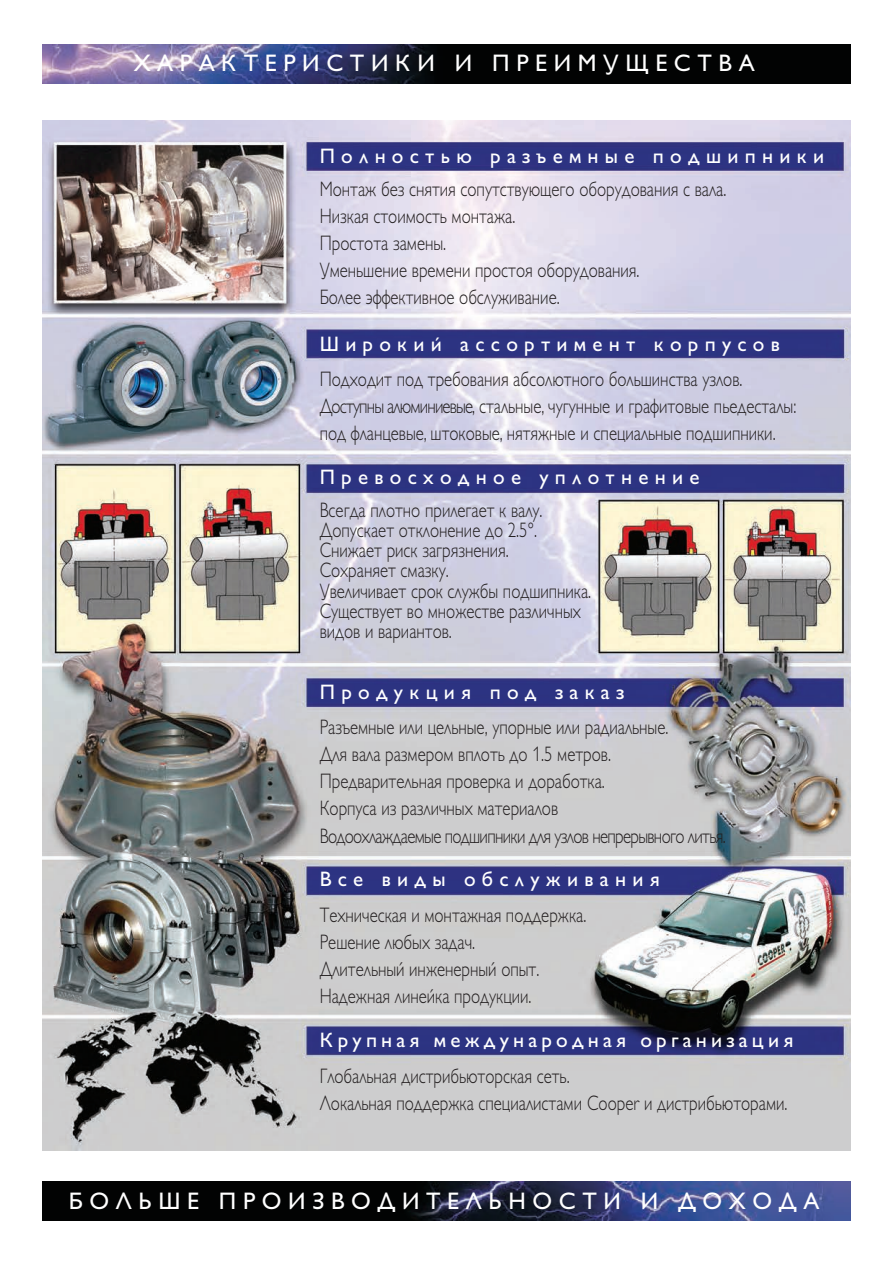
<style>
.page{position:relative;width:893px;height:1263px;background:#fff}
.page>*{position:absolute;margin:0;border:0;box-sizing:border-box;transform-origin:0 0}
.t1{font:24px "Gill Sans C";letter-spacing:.275em;color:#fff}
.t2{font:21px/27px "Gill Sans Light C";color:#231f20;scale:.8 1}
.t3{font:21px/35.5px "Gill Sans C";letter-spacing:.2em;color:#fff}
.s1{font-family:"Gill Sans C";color:#fff}
.s2{font-family:"Gill Sans Light C";color:#231f20}
</style>
<div class="page">
<img style="left:43px;top:120px;width:807px;height:1030px">
<img style="left:43px;top:1182px;width:807px;height:38px">
<img style="left:43px;top:44px;width:807px;height:39px">
<p class="t1" style="left:134px;top:49px;width:622px">ХАРАКТЕРИСТИКИ И ПРЕИМУЩЕСТВА</p>
<p class="t2" style="left:320px;top:140px;width:632px;line-height:32.5px"><span class="s1">Полностью разъемные подшипники<br></span>Монтаж без снятия сопутствующего оборудования с вала.</p>
<p class="t2" style="left:320px;top:202px;width:401px">Низкая стоимость монтажа.<br>Простота замены.<br>Уменьшение времени простоя оборудования.<br>Более эффективное обслуживание.</p>
<p class="t2" style="left:320px;top:326px;width:577px;line-height:35.5px"><span class="s1">Широкий ассортимент корпусов<br></span>Подходит под требования абсолютного большинства узлов.</p>
<p class="t2" style="left:320px;top:393px;width:597px">Доступны алюминиевые, стальные, чугунные и графитовые пьедесталы: под фланцевые, штоковые, нятяжные и специальные подшипники.</p>
<p class="t2" style="left:320px;top:461px;width:476px;line-height:32.5px"><span class="s1">Превосходное уплотнение<br></span>Всегда плотно прилегает к валу.</p>
<p class="t2" style="left:320px;top:520px;width:341px;line-height:20.1px">Допускает отклонение до 2.5°.<br>Снижает риск загрязнения.<br>Сохраняет смазку.<br>Увеличивает срок службы подшипника.<br>Существует во множестве различных видов и вариантов.</p>
<p class="t2" style="left:320px;top:674px;width:437px;line-height:35.5px"><span class="s1">Продукция под заказ<br></span>Разъемные или цельные, упорные или радиальные.</p>
<p class="t2" style="left:320px;top:741px;width:509px">Для вала размером вплоть до 1.5 метров.<br>Предварительная проверка и доработка.<br>Корпуса из различных материалов<br>Водоохлаждаемые подшипники для узлов непрерывного литья.</p>
<p class="t2" style="left:320px;top:862px;width:427px;line-height:35.5px"><span class="s1">Все виды обслуживания<br></span>Техническая и монтажная поддержка.</p>
<p class="t2" style="left:320px;top:928px;width:276px">Решение любых задач.<br>Длительный инженерный опыт.<br>Надежная линейка продукции.</p>
<p class="t3" style="left:320px;top:1022px;width:475px">Крупная международная организация<br><span class="s2">Глобальная дистрибьюторская сеть.</span></p>
<p class="t2" style="left:320px;top:1089px;width:586px">Локальная поддержка специалистами Cooper и дистрибьюторами.</p>
<p class="t1" style="left:69px;top:1187px;width:752px">БОЛЬШЕ ПРОИЗВОДИТЕЛЬНОСТИ И ДОХОДА</p>
</div>
